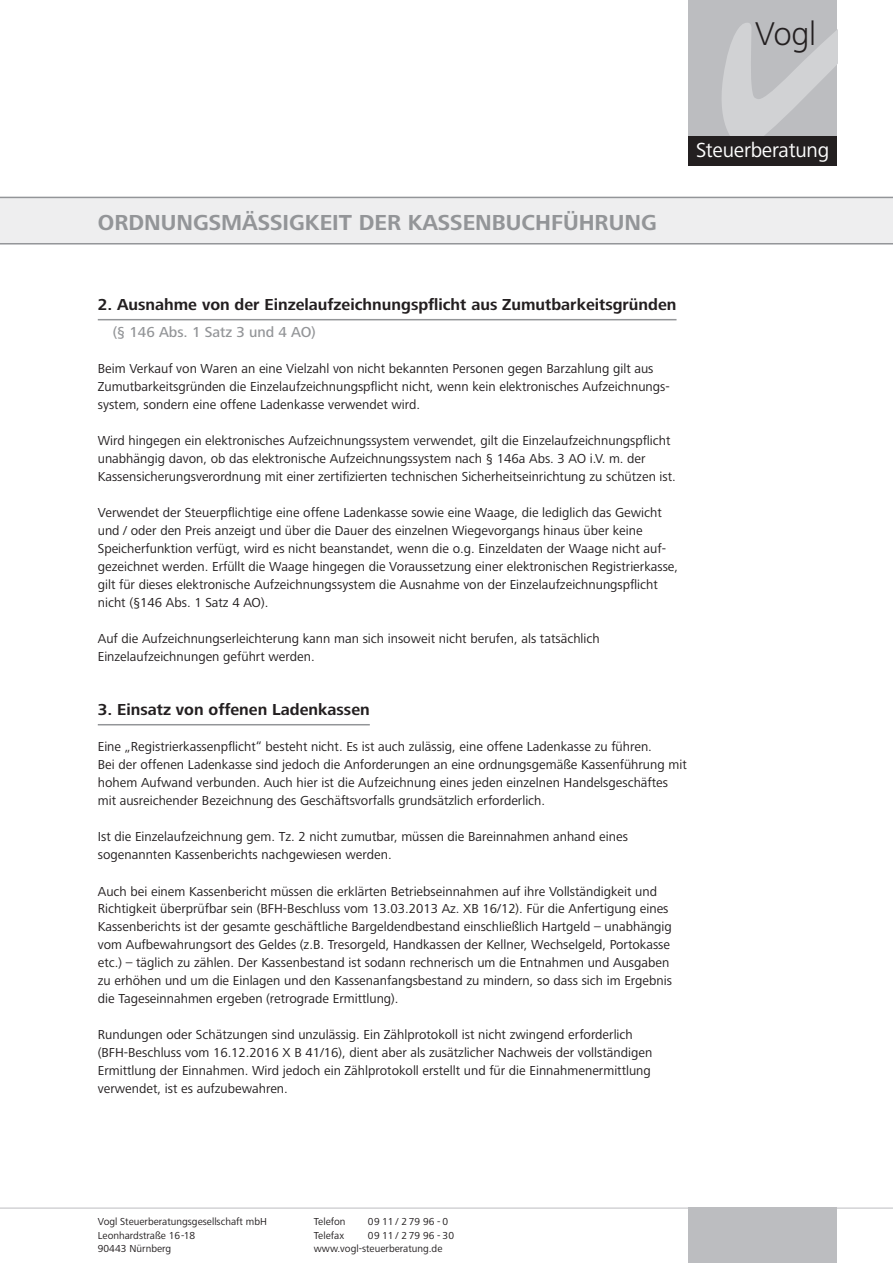
<style>
.page{position:relative;width:893px;height:1263px;background:#fff}
.page>*{position:absolute;margin:0;border:0;box-sizing:border-box;transform-origin:0 0}
.t1{font:300 34.05px "Frutiger Next LT";color:#231f20}
.t2{font:700 22.5px "Frutiger Next LT";color:#939598}
.t3{font:21.15px "Frutiger Next LT";letter-spacing:-.01em;color:#fff}
.t4{font:700 16.5px "Frutiger Next LT";color:#231f20}
.t5{font:500 15px "Frutiger Next LT";color:#939598}
.t6{font:13.5px/18px "Frutiger Next LT";color:#231f20}
.t7{font:10.5px/13.5px "Frutiger Next LT";color:#231f20}
</style>
<div class="page">
<hr style="left:98px;top:319px;width:578px;height:1px;background:#939598">
<hr style="left:98px;top:724px;width:272px;height:1px;background:#939598">
<hr style="left:0;top:1208px;width:893px;height:1px;background:#bcbdc0">
<div style="left:688px;top:1px;width:149px;height:142px;background:#bcbdc0"></div>
<svg style="left:722px;top:23px;width:115px;height:113px"></svg>
<div style="left:688px;top:136px;width:149px;height:30px;background:#231f20"></div>
<div style="left:688px;top:1208px;width:149px;height:55px;background:#bcbdc0"></div>
<div style="left:0;top:197px;width:893px;height:47px;background:#eeeeef"></div>
<h1 class="t1" style="left:755px;top:15px;width:63px">Vogl</h1>
<h2 class="t2" style="left:98px;top:210px;width:560px">ORDNUNGSMÄSSIGKEIT DER KASSENBUCHFÜHRUNG</h2>
<h3 class="t3" style="left:696px;top:138px;width:135px">Steuerberatung</h3>
<p class="t4" style="left:98px;top:296px;width:580px">2. Ausnahme von der Einzelaufzeichnungspflicht aus Zumutbarkeitsgründen</p>
<p class="t5" style="left:113px;top:324px;width:204px">(§ 146 Abs. 1 Satz 3 und 4 AO)</p>
<p class="t6" style="left:98px;top:360px;width:573px">Beim Verkauf von Waren an eine Vielzahl von nicht bekannten Personen gegen Barzahlung gilt aus<br>Zumutbarkeitsgründen die Einzelaufzeichnungspflicht nicht, wenn kein elektronisches Aufzeichnungs&shy;system, sondern eine offene Ladenkasse verwendet wird.</p>
<p class="t6" style="left:98px;top:432px;width:580px">Wird hingegen ein elektronisches Aufzeichnungssystem verwendet, gilt die Einzelaufzeichnungspflicht unabhängig davon, ob das elektronische Aufzeichnungssystem nach § 146a Abs. 3 AO i.V. m. der<br>Kassensicherungsverordnung mit einer zertifizierten technischen Sicherheitseinrichtung zu schützen ist.</p>
<p class="t6" style="left:98px;top:504px;width:582px">Verwendet der Steuerpflichtige eine offene Ladenkasse sowie eine Waage, die lediglich das Gewicht und / oder den Preis anzeigt und über die Dauer des einzelnen Wiegevorgangs hinaus über keine Speicherfunktion verfügt, wird es nicht beanstandet, wenn die o.g. Einzeldaten der Waage nicht auf&shy;gezeichnet werden. Erfüllt die Waage hingegen die Voraussetzung einer elektronischen Registrierkasse, gilt für dieses elektronische Aufzeichnungssystem die Ausnahme von der Einzelaufzeichnungspflicht nicht (§146 Abs. 1 Satz 4 AO).</p>
<p class="t6" style="left:98px;top:630px;width:503px">Auf die Aufzeichnungserleichterung kann man sich insoweit nicht berufen, als tatsächlich<br>Einzelaufzeichnungen geführt werden.</p>
<p class="t4" style="left:98px;top:701px;width:274px">3. Einsatz von offenen Ladenkassen</p>
<p class="t6" style="left:98px;top:738px;width:590px">Eine „Registrierkassenpflicht“ besteht nicht. Es ist auch zulässig, eine offene Ladenkasse zu führen.<br>Bei der offenen Ladenkasse sind jedoch die Anforderungen an eine ordnungsgemäße Kassenführung mit hohem Aufwand verbunden. Auch hier ist die Aufzeichnung eines jeden einzelnen Handelsgeschäftes mit ausreichender Bezeichnung des Geschäftsvorfalls grundsätzlich erforderlich.</p>
<p class="t6" style="left:98px;top:828px;width:532px">Ist die Einzelaufzeichnung gem. Tz. 2 nicht zumutbar, müssen die Bareinnahmen anhand eines sogenannten Kassenberichts nachgewiesen werden.</p>
<p class="t6" style="left:98px;top:882px;width:576px">Auch bei einem Kassenbericht müssen die erklärten Betriebseinnahmen auf ihre Vollständigkeit und Richtigkeit überprüfbar sein (BFH-Beschluss vom 13.03.2013 Az. XB 16/12). Für die Anfertigung eines Kassenberichts ist der gesamte geschäftliche Bargeldendbestand einschließlich Hartgeld – unabhängig vom Aufbewahrungsort des Geldes (z.B. Tresorgeld, Handkassen der Kellner, Wechselgeld, Portokasse etc.) – täglich zu zählen. Der Kassenbestand ist sodann rechnerisch um die Entnahmen und Ausgaben zu erhöhen und um die Einlagen und den Kassenanfangsbestand zu mindern, so dass sich im Ergebnis die Tageseinnahmen ergeben (retrograde Ermittlung).</p>
<p class="t6" style="left:98px;top:1026px;width:556px">Rundungen oder Schätzungen sind unzulässig. Ein Zählprotokoll ist nicht zwingend erforderlich (BFH-Beschluss vom 16.12.2016 X B 41/16), dient aber als zusätzlicher Nachweis der vollständigen Ermittlung der Einnahmen. Wird jedoch ein Zählprotokoll erstellt und für die Einnahmenermittlung verwendet, ist es aufzubewahren.</p>
<p class="t7" style="left:98px;top:1215px;width:171px">Vogl Steuerberatungsgesellschaft mbH<br>Leonhardstraße 16-18<br>90443 Nürnberg</p>
<p class="t7" style="left:314px;top:1215px;width:33px">Telefon</p>
<p class="t7" style="left:368px;top:1215px;width:82px">09 11 / 2 79 96 - 0</p>
<p class="t7" style="left:314px;top:1229px;width:32px">Telefax</p>
<p class="t7" style="left:314px;top:1229px;width:142px;text-indent:54px">09 11 / 2 79 96 - 30 www.vogl-steuerberatung.de</p>
</div>
